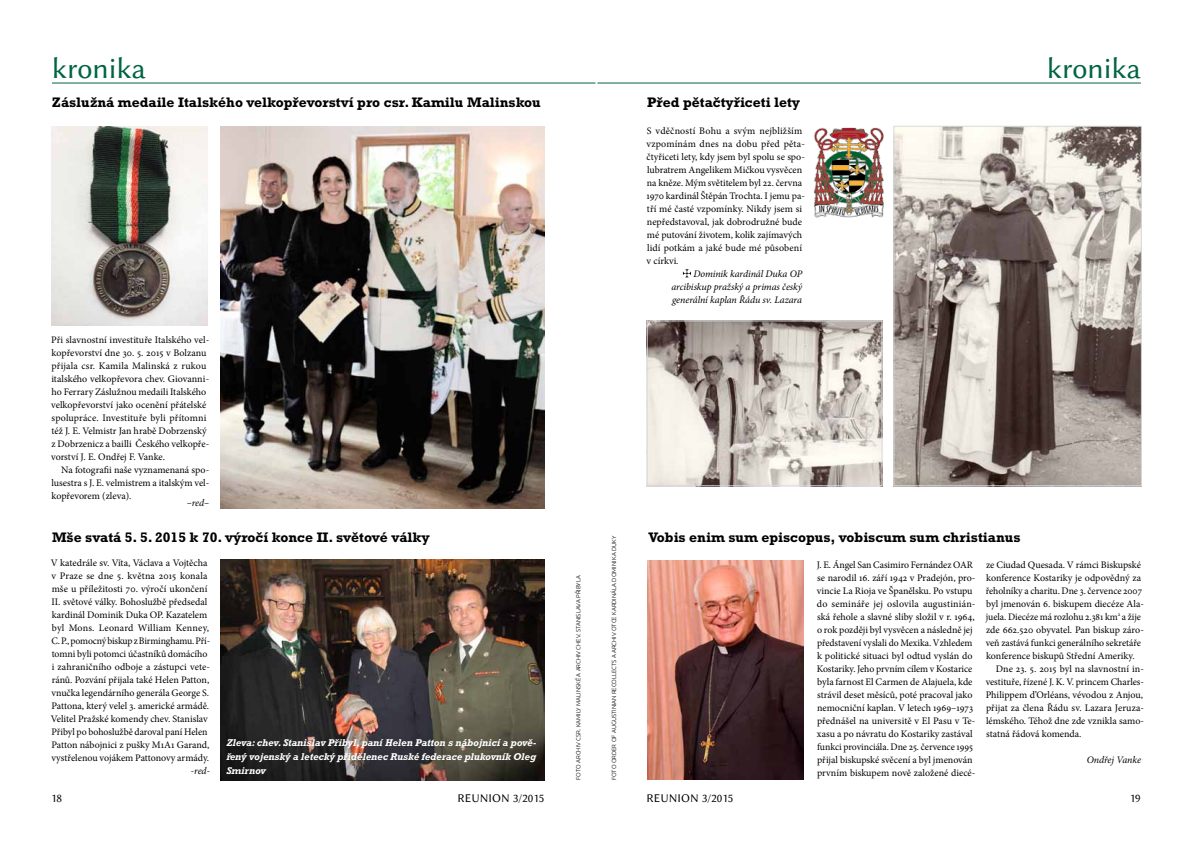
<style>
.page{position:relative;width:1191px;height:842px;background:#fff}
.page>*{position:absolute;margin:0;border:0;box-sizing:border-box;transform-origin:0 0}
.t1{font:30px "Lin Biolinum";letter-spacing:-.005em;color:#006442}
.t2{font:700 14px "Rockwell CE";color:#000}
.t3{font:12px "Lin Biolinum";letter-spacing:.01em;color:#000}
.t4{font:10px/13px "Minion Pro";color:#000}
.t5{font:italic 700 10px/14px "Rockwell CE";color:#fff;text-align:justify}
.t6{font:italic 10px "Minion Pro";letter-spacing:-.01em;color:#000}
.t7{font:10px "Minion Pro";letter-spacing:.02em;color:#000}
.t8{font:300 6px "Ubuntu";color:#000}
.s1{font-style:italic}
</style>
<div class="page">
<hr style="left:52px;top:83px;width:543px;height:1px;background:#006442">
<hr style="left:597px;top:83px;width:543px;height:1px;background:#006442">
<img style="left:648px;top:560px;width:156px;height:220px">
<img style="left:220px;top:559px;width:324px;height:221px">
<img style="left:51px;top:126px;width:156px;height:199px">
<img style="left:220px;top:126px;width:324px;height:383px">
<img style="left:895px;top:128px;width:244px;height:356px">
<div style="left:893px;top:126px;width:248px;height:360px;border:1px solid #d9dadb"></div>
<img style="left:649px;top:323px;width:231px;height:161px">
<div style="left:647px;top:321px;width:235px;height:165px;border:1px solid #d9dadb"></div>
<img style="left:813px;top:127px;width:71px;height:91px">
<svg style="left:683px;top:269px;width:8px;height:8px"></svg>
<p class="t1" style="left:52px;top:51px;width:95px">KRONIKA</p>
<p class="t1" style="left:1047px;top:51px;width:95px">KRONIKA</p>
<p class="t2" style="left:52px;top:94px;width:490px">Záslužná medaile Italského velkopřevorství pro csr. Kamilu Malinskou</p>
<p class="t2" style="left:647px;top:94px;width:154px">Před pětačtyřiceti lety</p>
<p class="t4" style="left:51px;top:333px;width:160px">Při slavnostní investituře Italského vel-</p>
<p class="t4" style="left:52px;top:346px;width:156px">kopřevorství dne 30. 5. 2015 v Bolzanu</p>
<p class="t4" style="left:52px;top:359px;width:156px">přijala csr. Kamila Malinská z rukou</p>
<p class="t4" style="left:51px;top:372px;width:159px">italského velkopřevora chev. Giovanni-</p>
<p class="t4" style="left:51px;top:385px;width:156px">ho Ferrary Záslužnou medaili Italského</p>
<p class="t4" style="left:51px;top:398px;width:157px">velkopřevorství jako ocenění přátelské</p>
<p class="t4" style="left:52px;top:411px;width:156px">spolupráce. Investituře byli přítomni</p>
<p class="t4" style="left:51px;top:424px;width:157px">též J. E. Velmistr Jan hrabě Dobrzenský</p>
<p class="t4" style="left:52px;top:437px;width:159px">z Dobrzenicz a bailli Českého velkopře-</p>
<p class="t4" style="left:51px;top:450px;width:115px">vorství J. E. Ondřej F. Vanke.</p>
<p class="t4" style="left:61px;top:463px;width:149px">Na fotografii naše vyznamenaná spo-</p>
<p class="t4" style="left:52px;top:476px;width:159px">lusestra s J. E. velmistrem a italským vel-</p>
<p class="t4" style="left:52px;top:489px;width:81px">kopřevorem (zleva).</p>
<p class="t6" style="left:187px;top:496px;width:24px">–red–</p>
<p class="t2" style="left:52px;top:529px;width:379px">Mše svatá 5. 5. 2015 k 70. výročí konce II . světové války</p>
<p class="t4" style="left:51px;top:557px;width:161px;text-align:right">V katedrále sv. Víta, Václava a Vojtěcha v Praze se dne 5. května 2015 konala mše u příležitosti 70. výročí ukončení II. světové války. Bohoslužbě předsedal kardinál Dominik Duka OP. Kazatelem byl Mons. Leonard William Kenney, C. P., pomocný biskup z Birminghamu. Pří&shy;tomni byli potomci účastníků domácího i zahraničního odboje a zástupci vete&shy;ránů. Pozvání přijala také Helen Patton, vnučka legendárního generála George S.<br>Pattona, který velel 3. americké armádě.<br>Velitel Pražské komendy chev. Stanislav Přibyl po bohoslužbě daroval paní Helen Patton nábojnici z pušky M1A1 Garand, vystřelenou vojákem Pattonovy armády. <span class="s1">-red-</span></p>
<p class="t5" style="left:226px;top:735px;width:311px">Zleva: chev. Stanislav Přibyl, paní Helen Patton s nábojnicí a pově&shy;řený vojenský a letecký přidělenec Ruské federace plukovník Oleg Smirnov</p>
<p class="t7" style="left:647px;top:124px;width:157px">S vděčností Bohu a svým nejbližším</p>
<p class="t4" style="left:646px;top:137px;width:160px">vzpomínám dnes na dobu před pěta-</p>
<p class="t4" style="left:646px;top:150px;width:160px">čtyřiceti lety, kdy jsem byl spolu se spo-</p>
<p class="t4" style="left:647px;top:163px;width:157px">lubratrem Angelikem Mičkou vysvěcen</p>
<p class="t4" style="left:647px;top:176px;width:157px">na kněze. Mým světitelem byl 22. června</p>
<p class="t4" style="left:646px;top:189px;width:160px">1970 kardinál Štěpán Trochta. I jemu pa-</p>
<p class="t4" style="left:647px;top:202px;width:157px">tří mé časté vzpomínky. Nikdy jsem si</p>
<p class="t4" style="left:647px;top:215px;width:157px">nepředstavoval, jak dobrodružné bude</p>
<p class="t4" style="left:647px;top:228px;width:157px">mé putování životem, kolik zajímavých</p>
<p class="t4" style="left:647px;top:241px;width:157px">lidí potkám a jaké bude mé působení</p>
<p class="t4" style="left:646px;top:254px;width:33px">v církvi.</p>
<p class="t6" style="left:693px;top:267px;width:110px">Dominik kardinál Duka OP</p>
<p class="t6" style="left:671px;top:280px;width:132px">arcibiskup pražský a primas český</p>
<p class="t6" style="left:672px;top:293px;width:131px">generální kaplan Řádu sv. Lazara</p>
<p class="t8" style="left:574px;top:780px;width:206px;rotate:-90deg">Foto archiv csr. kamily malinské a archiv chev. stanislava přibyla</p>
<p class="t8" style="left:610px;top:780px;width:246px;rotate:-90deg">Foto order of augustinian recollects a archiv otce kardinála dominika duky</p>
<p class="t2" style="left:648px;top:529px;width:374px">Vobis enim sum episcopus, vobiscum sum christianus</p>
<p class="t4" style="left:816px;top:558px;width:160px">J. E. Ángel San Casimiro Fernández OAR se narodil 16. září 1942 v Pradejón, pro&shy;vincie La Rioja ve Španělsku. Po vstupu do semináře jej oslovila augustinián&shy;ská řehole a slavné sliby složil v r. 1964, o rok později byl vysvěcen a následně jej představení vyslali do Mexika. Vzhledem k politické situaci byl odtud vyslán do Kostariky. Jeho prvním cílem v Kostarice byla farnost El Carmen de Alajuela, kde strávil deset měsíců, poté pracoval jako nemocniční kaplan. V letech 1969–1973 přednášel na universitě v El Pasu v Te&shy;xasu a po návratu do Kostariky zastával funkci provinciála. Dne 25. července 1995 přijal biskupské svěcení a byl jmenován prvním biskupem nově založené diecé-</p>
<p class="t4" style="left:986px;top:558px;width:156px">ze Ciudad Quesada. V rámci Biskupské</p>
<p class="t4" style="left:986px;top:571px;width:157px">konference Kostariky je odpovědný za</p>
<p class="t4" style="left:985px;top:584px;width:158px">řeholníky a charitu. Dne 3. července 2007</p>
<p class="t4" style="left:986px;top:597px;width:159px">byl jmenován 6. biskupem diecéze Ala-</p>
<p class="t4" style="left:986px;top:610px;width:157px">juela. Diecéze má rozlohu 2.381 km<sup>2</sup> a žije</p>
<p class="t4" style="left:986px;top:623px;width:159px">zde 662.520 obyvatel. Pan biskup záro-</p>
<p class="t4" style="left:985px;top:636px;width:157px">veň zastává funkci generálního sekretáře</p>
<p class="t4" style="left:986px;top:649px;width:150px">konference biskupů Střední Ameriky.</p>
<p class="t4" style="left:995px;top:662px;width:150px">Dne 23. 5. 2015 byl na slavnostní in-</p>
<p class="t4" style="left:985px;top:675px;width:160px">vestituře, řízené J. K. V. princem Charles-</p>
<p class="t4" style="left:985px;top:688px;width:159px">Philippem d’Orléans, vévodou z Anjou,</p>
<p class="t4" style="left:986px;top:701px;width:159px">přijat za člena Řádu sv. Lazara Jeruza-</p>
<p class="t4" style="left:986px;top:714px;width:159px">lémského. Téhož dne zde vznikla samo-</p>
<p class="t4" style="left:986px;top:727px;width:97px">statná řádová komenda.</p>
<p class="t6" style="left:1086px;top:753px;width:56px">Ondřej Vanke</p>
<p class="t3" style="left:51px;top:791px;width:13px">18</p>
<p class="t3" style="left:457px;top:791px;width:88px">REUNION 3/2015</p>
<p class="t3" style="left:646px;top:791px;width:88px">REUNION 3/2015</p>
<p class="t3" style="left:1129px;top:791px;width:13px">19</p>
</div>
